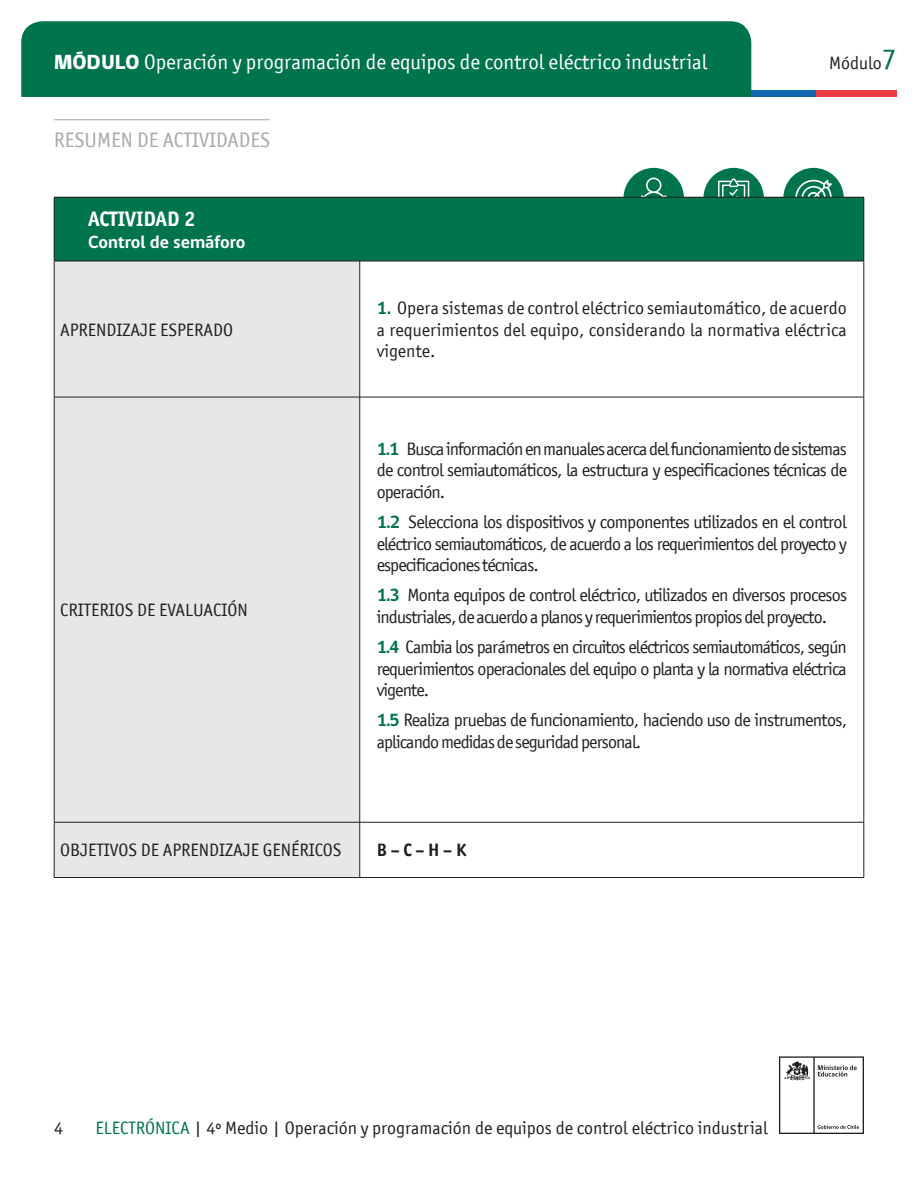
<style>
.page{position:relative;width:918px;height:1188px;background:#fff}
.page>*{position:absolute;margin:0;border:0;box-sizing:border-box;transform-origin:0 0}
.t1{font:21px "Officina San ITC";color:#fff}
.t2{font:21px "Officina San ITC";color:#a8a9ad}
.t3{font:700 21px "Officina San ITC";color:#fff}
.t4{font:18px/21.6px "Officina San ITC";letter-spacing:-.04em;color:#231f20;text-align:justify}
.t5{font:18px "Officina San ITC";color:#231f20}
.t6{font:700 18px "gob CL";color:#fff}
.t7{font:700 18px "Officina San ITC";color:#231f20}
.s1{font-family:"gob CL";font-weight:800}
.s2{font-size:30px;color:#00754b}
.s3{font-family:"gob CL";font-weight:700;color:#00754b}
.s4{color:#00754b}
</style>
<div class="page">
<svg style="left:779px;top:1056px;width:85px;height:78px"></svg>
<div style="left:21px;top:21px;width:730px;height:76px;background:#00754b"></div>
<div style="left:751px;top:90px;width:65px;height:7px;background:#0f69b4"></div>
<div style="left:816px;top:90px;width:81px;height:7px;background:#eb3c46"></div>
<hr style="left:54px;top:119px;width:215px;height:1px;background:#a8a9ad">
<svg style="left:782px;top:167px;width:63px;height:62px"></svg>
<div style="left:781px;top:166px;width:65px;height:64px;border:2px solid #fff;border-radius:50%"></div>
<svg style="left:795px;top:180px;width:37px;height:17px"></svg>
<div style="left:623px;top:167px;width:62px;height:62px;background:#00754b;border-radius:50%"></div>
<div style="left:622px;top:166px;width:64px;height:64px;border:2px solid #fff;border-radius:50%"></div>
<svg style="left:639px;top:178px;width:29px;height:19px"></svg>
<svg style="left:702px;top:167px;width:63px;height:62px"></svg>
<div style="left:701px;top:166px;width:65px;height:64px;border:2px solid #fff;border-radius:50%"></div>
<svg style="left:718px;top:178px;width:31px;height:19px"></svg>
<div style="left:54px;top:197px;width:810px;height:64px;background:#00754b"></div>
<div style="left:55px;top:262px;width:304px;height:615px;background:#e6e7e9"></div>
<hr style="left:864px;top:197px;width:1px;height:64px;background:#231f20">
<hr style="left:54px;top:397px;width:306px;height:1px;background:#231f20">
<hr style="left:360px;top:397px;width:504px;height:1px;background:#231f20">
<hr style="left:54px;top:822px;width:306px;height:1px;background:#231f20">
<hr style="left:360px;top:822px;width:504px;height:1px;background:#231f20">
<hr style="left:54px;top:877px;width:306px;height:1px;background:#231f20">
<hr style="left:360px;top:877px;width:504px;height:1px;background:#231f20">
<hr style="left:359px;top:261px;width:1px;height:136px;background:#231f20">
<hr style="left:359px;top:397px;width:1px;height:425px;background:#231f20">
<hr style="left:359px;top:822px;width:1px;height:55px;background:#231f20">
<hr style="left:54px;top:197px;width:306px;height:1px;background:#231f20">
<hr style="left:54px;top:197px;width:1px;height:64px;background:#231f20">
<hr style="left:360px;top:197px;width:504px;height:1px;background:#231f20">
<hr style="left:54px;top:261px;width:306px;height:1px;background:#231f20">
<hr style="left:54px;top:261px;width:1px;height:136px;background:#231f20">
<hr style="left:360px;top:261px;width:504px;height:1px;background:#231f20">
<hr style="left:864px;top:261px;width:1px;height:136px;background:#231f20">
<hr style="left:54px;top:397px;width:1px;height:425px;background:#231f20">
<hr style="left:864px;top:397px;width:1px;height:425px;background:#231f20">
<hr style="left:54px;top:822px;width:1px;height:55px;background:#231f20">
<hr style="left:864px;top:822px;width:1px;height:55px;background:#231f20">
<p class="t1" style="left:54px;top:50px;width:655px"><span class="s1">MÓDULO</span> Operación y programación de equipos de control eléctrico industrial</p>
<p class="t4" style="left:829px;top:52px;width:69px">Módulo<span class="s2">7</span></p>
<p class="t2" style="left:54px;top:127px;width:218px">RESUMEN DE ACTIVIDADES</p>
<p class="t3" style="left:88px;top:206px;width:109px">ACTIVIDAD 2</p>
<p class="t6" style="left:88px;top:229px;width:159px">Control de semáforo</p>
<p class="t5" style="left:60px;top:319px;width:175px">APRENDIZAJE ESPERADO</p>
<p class="t5" style="left:60px;top:600px;width:189px">CRITERIOS DE EVALUACIÓN</p>
<p class="t4" style="left:377px;top:297px;width:472px"><span class="s3">1.</span> Opera sistemas de control eléctrico semiautomático, de acuerdo a requerimientos del equipo, considerando la normativa eléctrica vigente.</p>
<p class="t4" style="left:377px;top:438px;width:472px"><span class="s3">1.1</span> Busca información en manuales acerca del funcionamiento de sistemas de control semiautomáticos, la estructura y especificaciones técnicas de operación.</p>
<p class="t4" style="left:377px;top:511px;width:472px"><span class="s3">1.2</span> Selecciona los dispositivos y componentes utilizados en el control eléctrico semiautomáticos, de acuerdo a los requerimientos del proyecto y especificaciones técnicas.</p>
<p class="t4" style="left:377px;top:584px;width:472px"><span class="s3">1.3</span> Monta equipos de control eléctrico, utilizados en diversos procesos industriales, de acuerdo a planos y requerimientos propios del proyecto.</p>
<p class="t4" style="left:377px;top:636px;width:472px"><span class="s3">1.4</span> Cambia los parámetros en circuitos eléctricos semiautomáticos, según requerimientos operacionales del equipo o planta y la normativa eléctrica vigente.</p>
<p class="t4" style="left:377px;top:709px;width:472px"><span class="s3">1.5</span> Realiza pruebas de funcionamiento, haciendo uso de instrumentos, aplicando medidas de seguridad personal.</p>
<p class="t5" style="left:60px;top:840px;width:283px">OBJETIVOS DE APRENDIZAJE GENÉRICOS</p>
<p class="t7" style="left:377px;top:839px;width:91px">B – C – H – K</p>
<p class="t4" style="left:54px;top:1117px;width:10px">4</p>
<p class="t5" style="left:95px;top:1118px;width:674px"><span class="s4">ELECTRÓNICA</span> | 4º Medio | Operación y programación de equipos de control eléctrico industrial</p>
</div>
